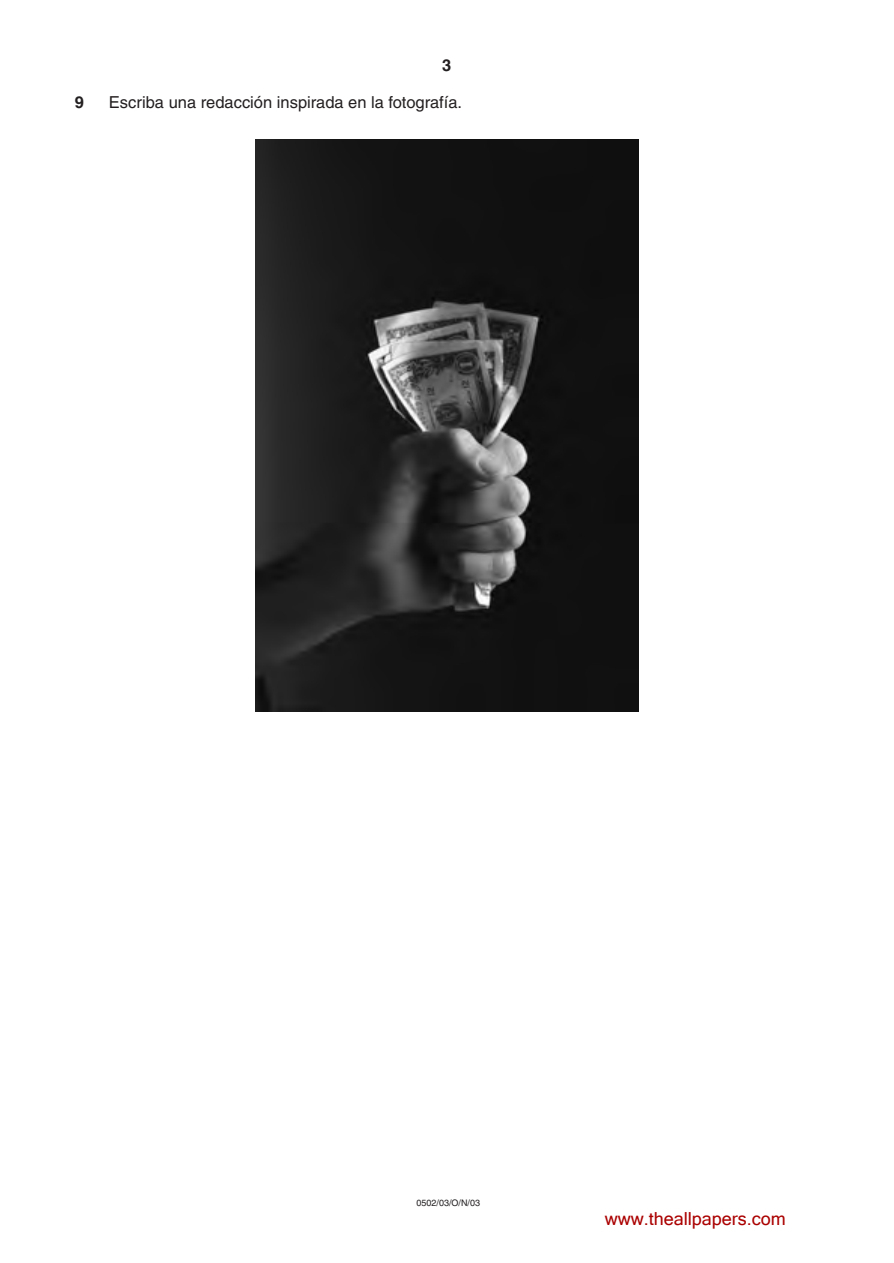
<style>
.page{position:relative;width:894px;height:1263px;background:#fff}
.page>*{position:absolute;margin:0;border:0;box-sizing:border-box;transform-origin:0 0}
.t1{font:18px "Microsoft Sans Serif";color:#ab0000}
.t2{font:16.5px "Helvetica";color:#231f20}
.t3{font:700 16.5px "Helvetica";color:#231f20}
.t4{font:9px "Helvetica";color:#231f20}
</style>
<div class="page">
<img style="left:256px;top:139px;width:382px;height:572px">
<p class="t3" style="left:442px;top:59px;width:11px">3</p>
<p class="t3" style="left:75px;top:96px;width:11px">9</p>
<p class="t2" style="left:109px;top:96px;width:355px">Escriba una redacción inspirada en la fotografía.</p>
<p class="t4" style="left:417px;top:1200px;width:65px">0502/03/O/N/03</p>
<p class="t1" style="left:605px;top:1207px;width:183px">www.theallpapers.com</p>
</div>
